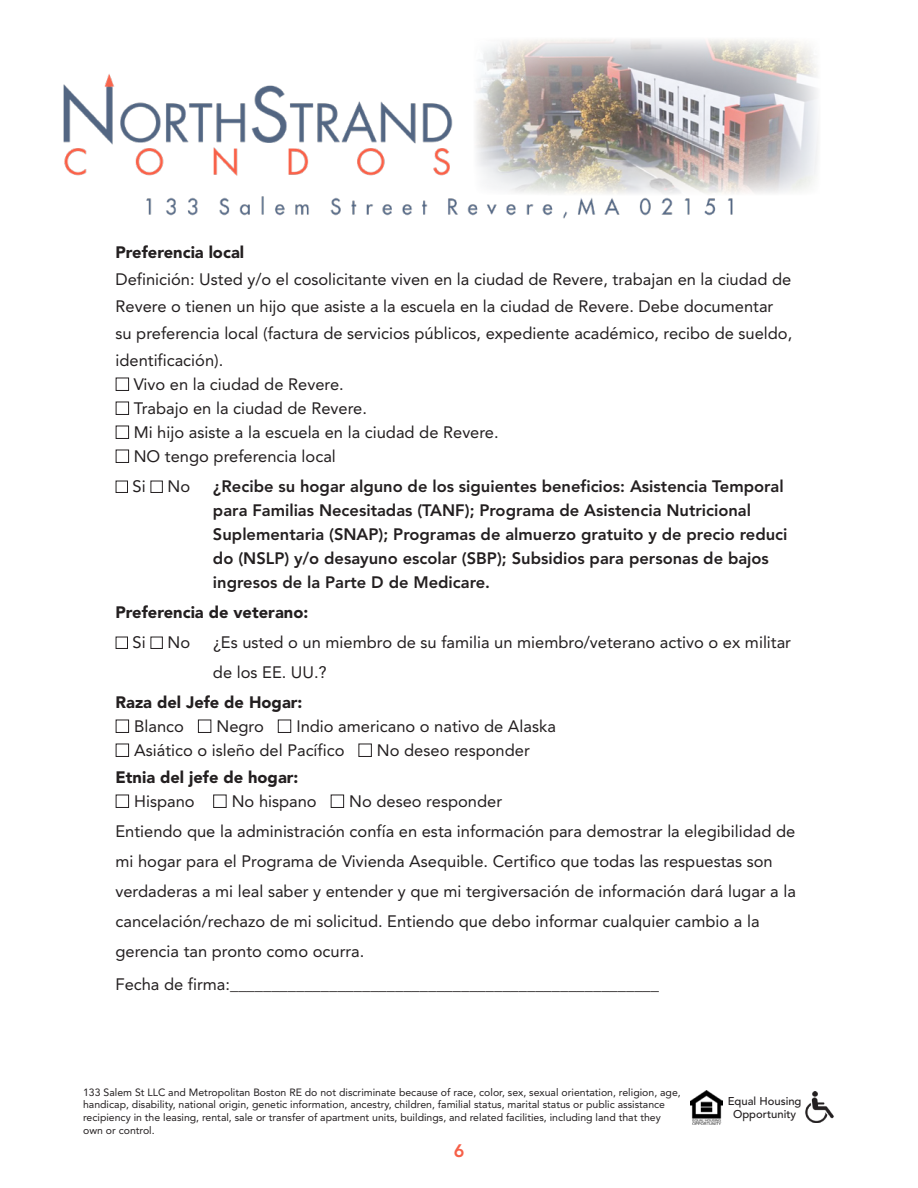
<style>
.page{position:relative;width:918px;height:1188px;background:#fff}
.page>*{position:absolute;margin:0;border:0;box-sizing:border-box;transform-origin:0 0}
.t1{font:800 18px "Avenir";color:#f66048}
.t2{font:16.5px/27px "Avenir";color:#231f20}
.t3{font:800 16.5px/24px "Avenir";color:#231f20}
.t4{font:900 16.5px "Avenir";color:#231f20}
.t5{font:500 11.25px/13.5px "Avenir";color:#231f20;text-align:center}
.t6{font:10.5px/12.6px "Avenir";color:#231f20}
</style>
<div class="page">
<img style="left:476px;top:39px;width:342px;height:154px">
<img style="left:63px;top:74px;width:390px;height:102px">
<img style="left:146px;top:182px;width:610px;height:37px">
<img style="left:690px;top:1090px;width:32px;height:35px">
<img style="left:805px;top:1091px;width:29px;height:32px">
<p class="t4" style="left:116px;top:243px;width:130px">Preferencia local</p>
<p class="t2" style="left:116px;top:266px;width:678px">Definición: Usted y/o el cosolicitante viven en la ciudad de Revere, trabajan en la ciudad de Revere o tienen un hijo que asiste a la escuela en la ciudad de Revere. Debe documentar su preferencia local (factura de servicios públicos, expediente académico, recibo de sueldo, identificación).</p>
<p class="t2" style="left:116px;top:371px;width:230px">■ Vivo en la ciudad de Revere.</p>
<p class="t2" style="left:116px;top:395px;width:253px">■ Trabajo en la ciudad de Revere.</p>
<p class="t2" style="left:116px;top:419px;width:385px">■ Mi hijo asiste a la escuela en la ciudad de Revere.</p>
<p class="t2" style="left:116px;top:443px;width:222px">■ NO tengo preferencia local</p>
<p class="t2" style="left:116px;top:473px;width:76px">■ Si ■ No</p>
<p class="t3" style="left:213px;top:475px;width:576px">¿Recibe su hogar alguno de los siguientes beneficios: Asistencia Temporal para Familias Necesitadas (TANF); Programa de Asistencia Nutricional Suplementaria (SNAP); Programas de almuerzo gratuito y de precio reduci do (NSLP) y/o desayuno escolar (SBP); Subsidios para personas de bajos ingresos de la Parte D de Medicare.</p>
<p class="t4" style="left:116px;top:603px;width:194px">Preferencia de veterano:</p>
<p class="t2" style="left:116px;top:629px;width:76px">■ Si ■ No</p>
<p class="t2" style="left:213px;top:629px;width:580px">¿Es usted o un miembro de su familia un miembro/veterano activo o ex militar</p>
<p class="t2" style="left:213px;top:659px;width:115px">de los EE. UU.?</p>
<p class="t4" style="left:116px;top:693px;width:188px">Raza del Jefe de Hogar:</p>
<p class="t2" style="left:116px;top:713px;width:442px">■ Blanco ■ Negro ■ Indio americano o nativo de Alaska</p>
<p class="t2" style="left:116px;top:737px;width:416px">■ Asiático o isleño del Pacífico ■ No deseo responder</p>
<p class="t4" style="left:116px;top:768px;width:185px">Etnia del jefe de hogar:</p>
<p class="t2" style="left:116px;top:788px;width:388px">■ Hispano ■ No hispano ■ No deseo responder</p>
<p class="t2" style="left:116px;top:818px;width:681px">Entiendo que la administración confía en esta información para demostrar la elegibilidad de</p>
<p class="t2" style="left:116px;top:848px;width:659px">mi hogar para el Programa de Vivienda Asequible. Certifico que todas las respuestas son</p>
<p class="t2" style="left:116px;top:878px;width:682px">verdaderas a mi leal saber y entender y que mi tergiversación de información dará lugar a la</p>
<p class="t2" style="left:116px;top:908px;width:646px">cancelación/rechazo de mi solicitud. Entiendo que debo informar cualquier cambio a la</p>
<p class="t2" style="left:116px;top:938px;width:250px">gerencia tan pronto como ocurra.</p>
<p class="t2" style="left:116px;top:971px;width:545px">Fecha de firma:____________________________________________________</p>
<p class="t6" style="left:83px;top:1086px;width:599px">133 Salem St LLC and Metropolitan Boston RE do not discriminate because of race, color, sex, sexual orientation, religion, age, handicap, disability, national origin, genetic information, ancestry, children, familial status, marital status or public assistance recipiency in the leasing, rental, sale or transfer of apartment units, buildings, and related facilities, including land that they own or control.</p>
<p class="t5" style="left:728px;top:1094px;width:75px">Equal Housing<br>Opportunity</p>
<p class="t1" style="left:454px;top:1140px;width:12px">6</p>
</div>
